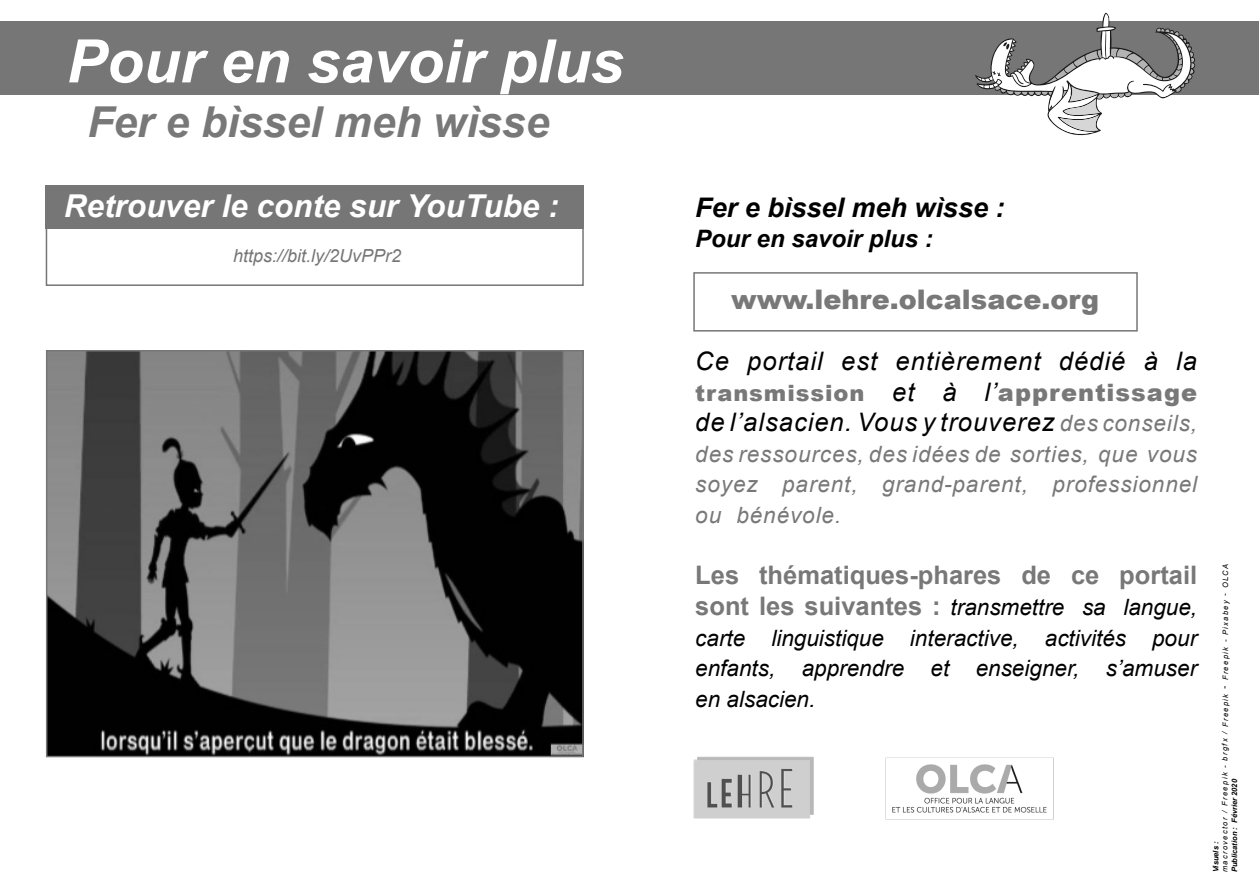
<style>
.page{position:relative;width:1259px;height:893px;background:#fff}
.page>*{position:absolute;margin:0;border:0;box-sizing:border-box;transform-origin:0 0}
.titre{font:italic 700 60px "Arial";color:#fff}
.t1{font:italic 700 42.6px "Arial";color:#787878}
.mot_voca_fr{font:italic 700 31.5px "Arial";color:#fff}
.mot_voca_fr-2{font:900 27px "Arial";color:#787878}
.mot_voca_fr-3{font:italic 700 27px "Arial";color:#000}
.mot_voca_fr-4{font:italic 25.5px "Arial";letter-spacing:.04em;color:#000}
.mot_voca_fr-5{font:700 25.5px "Arial";color:#787878}
.mot_voca_fr-6{font:900 24px "Arial";letter-spacing:.04em;color:#787878}
.mot_voca_fr-7{font:italic 700 24px "Arial";color:#000}
.mot_voca_fr-8{font:italic 22.5px/30.6px "Arial";color:#000;text-align:justify}
.mot_voca_fr-9{font:italic 22.5px/30.6px "Arial";letter-spacing:.04em;color:#787878;text-align:justify}
.mot_voca_fr-10{font:italic 18px "Arial";color:#767676}
.mot_voca_fr-11{font:italic 7.5px/9.9px "Arial";letter-spacing:.18em;color:#000}
.mot_voca_fr-12{font:italic 700 7.5px "Arial";color:#000}
.s1{font-size:22.5px}
.s2{font-weight:400;font-style:italic;font-size:25.5px;color:#000}
.s3{font-size:22.5px;color:#787878}
.s4{font-weight:700;font-style:normal;font-size:25.5px;color:#787878}
.s5{font-size:9px}
.s6{font-weight:700}
</style>
<div class="page">
<div style="left:46px;top:185px;width:538px;height:43px;background:#767676"></div>
<div style="left:0;top:21px;width:1259px;height:73px;background:#767676"></div>
<svg style="left:975px;top:13px;width:221px;height:123px"></svg>
<img style="left:49px;top:353px;width:532px;height:401px">
<div style="left:46px;top:350px;width:538px;height:407px;border:2px solid #767676"></div>
<div style="left:46px;top:227px;width:538px;height:59px;border:2px solid #767676"></div>
<div style="left:693px;top:272px;width:444px;height:60px;border:2px solid #767676"></div>
<img style="left:693px;top:756px;width:121px;height:63px">
<img style="left:885px;top:757px;width:169px;height:63px">
<p class="titre" style="left:67px;top:21px;width:558px">Pour en savoir plus</p>
<p class="t1" style="left:87px;top:94px;width:463px">Fer e bìssel meh wìsse</p>
<p class="mot_voca_fr" style="left:64px;top:185px;width:496px">Retrouver le conte sur YouTube :</p>
<p class="mot_voca_fr-10" style="left:233px;top:244px;width:170px">https://bit.ly/2UvPPr2</p>
<p class="mot_voca_fr-3" style="left:695px;top:189px;width:311px">Fer e bìssel meh wìsse :</p>
<p class="mot_voca_fr-7" style="left:695px;top:223px;width:239px">Pour en savoir plus :</p>
<p class="mot_voca_fr-2" style="left:731px;top:279px;width:369px">www.lehre.olcalsace.org</p>
<p class="mot_voca_fr-4" style="left:695px;top:344px;width:503px">Ce portail est entièrement dédié à la</p>
<p class="mot_voca_fr-6" style="left:695px;top:375px;width:503px"><span class="s1">transmission</span> <span class="s2">et à l’</span>apprentissage</p>
<p class="mot_voca_fr-4" style="left:695px;top:406px;width:503px">de l’alsacien. Vous y trouverez <span class="s3">des conseils,</span></p>
<p class="mot_voca_fr-9" style="left:695px;top:439px;width:503px">des ressources, des idées de sorties, que vous soyez parent, grand-parent, professionnel ou bénévole.</p>
<p class="mot_voca_fr-5" style="left:695px;top:557px;width:503px">Les thématiques-phares de ce portail</p>
<p class="mot_voca_fr-8" style="left:695px;top:592px;width:503px"><span class="s4">sont les suivantes :</span> transmettre sa langue, carte linguistique interactive, activités pour enfants, apprendre et enseigner, s’amuser en alsacien.</p>
<p class="mot_voca_fr-11" style="left:1220px;top:872px;width:310px;rotate:-90deg">macrovector / Freepik - brgfx / Freepik <span class="s5">-</span> Freepik - Pixabey - OLCA<br><span class="s6">Publication : Février 2020</span></p>
<p class="mot_voca_fr-12" style="left:1210px;top:872px;width:32px;rotate:-90deg">Visuels :</p>
</div>
